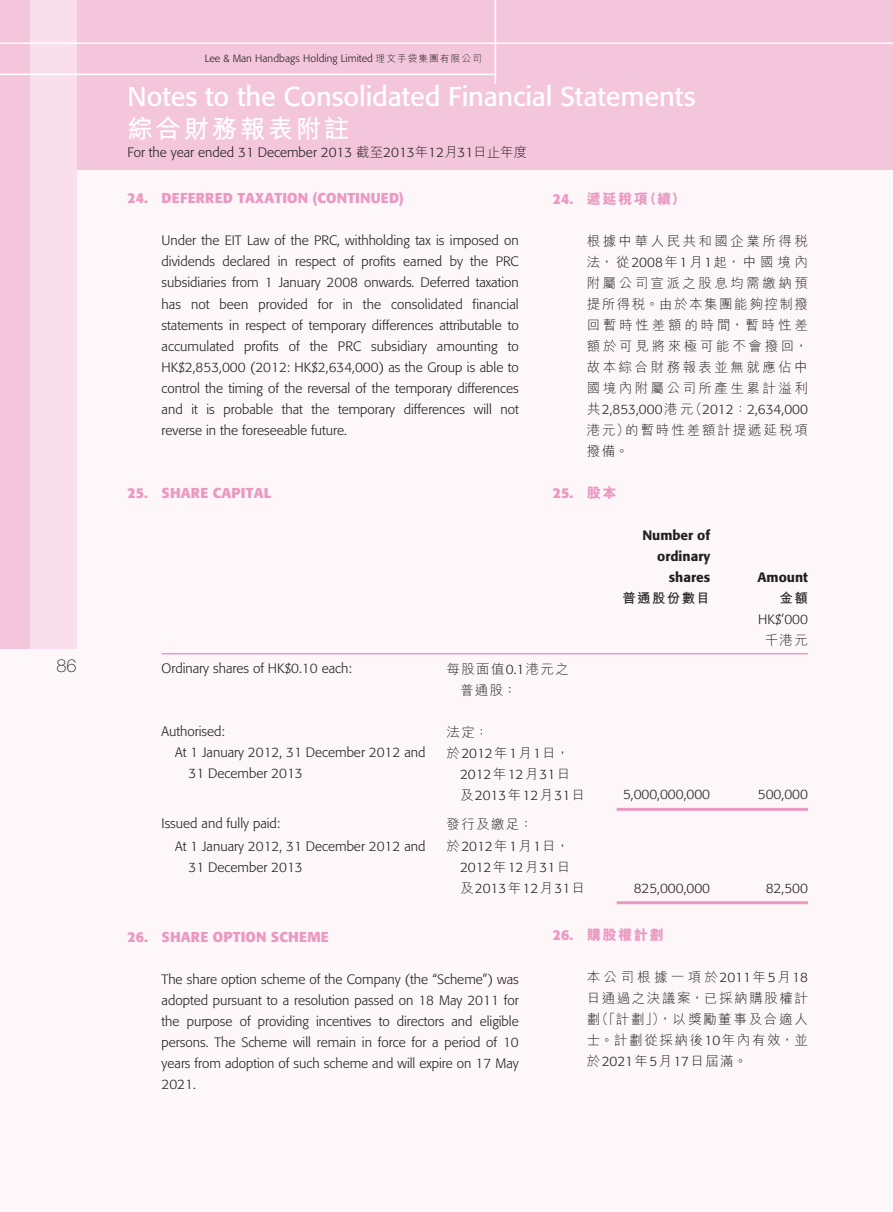
<style>
.page{position:relative;width:893px;height:1212px;background:#fdf7fa}
.page>*{position:absolute;margin:0;border:0;box-sizing:border-box;transform-origin:0 0}
.t1{font:27px "Formata";letter-spacing:-.005em;color:#fff}
.t2{font:700 25.5px "M Hei HK";letter-spacing:.1em;color:#fff}
.t3{font:100 18px "Helvetica Neue LT Std";color:#231f20}
.t4{font:700 14.25px "Formata";letter-spacing:.015em;color:#ec99c2}
.t5{font:800 14.25px "M Hei HK";letter-spacing:.1em;color:#ec99c2}
.t6{font:300 13.5px/21px "Formata";color:#231f20}
.t7{font:300 13.5px/21px "M Hei HK";letter-spacing:.14em;color:#231f20;text-align:justify}
.t8{font:500 13.5px/21px "Formata";color:#231f20;text-align:right}
.t9{font:300 13.5px/21px "M Hei HK";letter-spacing:.1em;color:#231f20}
.t10{font:700 13.5px "M Hei HK";letter-spacing:.1em;color:#231f20}
.t11{font:300 10.5px "Formata";letter-spacing:.01em;color:#231f20}
.s1{font-family:"M Hei HK";font-size:9.75px}
.s2{font-family:"M Hei HK"}
.s3{font-family:"Formata";font-weight:700}
.s4{font-family:"Formata"}
.s5{font-family:"M Hei HK";font-weight:800}
</style>
<div class="page">
<div style="left:0;top:0;width:893px;height:170px;background:#f4c6dc"></div>
<div style="left:0;top:0;width:32px;height:648px;background:#f4c6dc"></div>
<div style="left:30px;top:0;width:47px;height:648px;background:#f9dfeb"></div>
<hr style="left:0;top:42px;width:893px;height:2px;background:#fff">
<hr style="left:0;top:74px;width:495px;height:1px;background:#fff">
<hr style="left:495px;top:0;width:1px;height:84px;background:#fff">
<hr style="left:162px;top:653px;width:646px;height:1px;background:#ec99c2">
<hr style="left:617px;top:808px;width:191px;height:3px;background:#ec99c2">
<hr style="left:617px;top:901px;width:191px;height:3px;background:#ec99c2">
<h3 class="t3" style="left:57px;top:659px;width:21px">86</h3>
<p class="t11" style="left:205px;top:54px;width:279px">Lee &amp; Man Handbags Holding Limited <span class="s1">理文手袋集團有限公司</span></p>
<h1 class="t1" style="left:128px;top:85px;width:569px">Notes to the Consolidated Financial Statements</h1>
<h2 class="t2" style="left:128px;top:119px;width:223px">綜合財務報表附註</h2>
<p class="t6" style="left:128px;top:143px;width:401px">For the year ended 31 December 2013 <span class="s2">截至</span>2013<span class="s2">年</span>12<span class="s2">月</span>31<span class="s2">日止年度</span></p>
<p class="t4" style="left:128px;top:192px;width:278px">24. DEFERRED TAXATION (CONTINUED)</p>
<p class="t6" style="left:162px;top:231px;width:359px;text-align:justify">Under the EIT Law of the PRC, withholding tax is imposed on dividends declared in respect of profits earned by the PRC subsidiaries from 1 January 2008 onwards. Deferred taxation has not been provided for in the consolidated financial statements in respect of temporary differences attributable to accumulated profits of the PRC subsidiary amounting to HK$2,853,000 (2012: HK$2,634,000) as the Group is able to control the timing of the reversal of the temporary differences and it is probable that the temporary differences will not reverse in the foreseeable future.</p>
<p class="t4" style="left:128px;top:486px;width:145px">25. SHARE CAPITAL</p>
<p class="t5" style="left:553px;top:193px;width:134px"><span class="s3">24.</span> 遞延稅項（續）</p>
<p class="t7" style="left:587px;top:232px;width:223px">根據中華人民共和國企業所得稅法，從<span class="s4">2008</span>年<span class="s4">1</span>月<span class="s4">1</span>起，中國境內附屬公司宣派之股息均需繳納預提所得稅。由於本集團能夠控制撥回暫時性差額的時間，暫時性差額於可見將來極可能不會撥回，故本綜合財務報表並無就應佔中國境內附屬公司所產生累計溢利</p>
<p class="t6" style="left:587px;top:400px;width:223px"><span class="s2">共</span>2,853,000<span class="s2">港元（</span>2012<span class="s2">：</span>2,634,000</p>
<p class="t7" style="left:587px;top:421px;width:223px">港元）的暫時性差額計提遞延稅項撥備。</p>
<p class="t4" style="left:553px;top:487px;width:65px">25. <span class="s5">股本</span></p>
<p class="t8" style="left:642px;top:525px;width:69px">Number of ordinary shares</p>
<p class="t8" style="left:758px;top:567px;width:52px">Amount</p>
<p class="t10" style="left:622px;top:593px;width:89px">普通股份數目</p>
<p class="t10" style="left:780px;top:593px;width:30px">金額</p>
<p class="t6" style="left:758px;top:609px;width:51px">HK$’000</p>
<p class="t7" style="left:765px;top:631px;width:45px">千港元</p>
<p class="t6" style="left:162px;top:659px;width:192px">Ordinary shares of HK$0.10 each:</p>
<p class="t9" style="left:460px;top:660px;width:110px;text-indent:-14px">每股面值<span class="s4">0.1</span>港元之普通股：</p>
<p class="t6" style="left:162px;top:722px;width:65px">Authorised:</p>
<p class="t7" style="left:446px;top:723px;width:43px">法定：</p>
<p class="t6" style="left:189px;top:743px;width:238px;text-indent:-14px">At 1 January 2012, 31 December 2012 and<br>31 December 2013</p>
<p class="t6" style="left:460px;top:743px;width:127px;text-indent:-14px"><span class="s2">於</span>2012<span class="s2">年</span>1<span class="s2">月</span>1<span class="s2">日，<br></span>2012<span class="s2">年</span>12<span class="s2">月</span>31<span class="s2">日及</span>2013<span class="s2">年</span>12<span class="s2">月</span>31<span class="s2">日</span></p>
<p class="t6" style="left:162px;top:814px;width:120px">Issued and fully paid:</p>
<p class="t7" style="left:446px;top:815px;width:88px">發行及繳足：</p>
<p class="t6" style="left:189px;top:836px;width:238px;text-indent:-14px">At 1 January 2012, 31 December 2012 and<br>31 December 2013</p>
<p class="t6" style="left:460px;top:837px;width:127px;text-indent:-14px"><span class="s2">於</span>2012<span class="s2">年</span>1<span class="s2">月</span>1<span class="s2">日，<br></span>2012<span class="s2">年</span>12<span class="s2">月</span>31<span class="s2">日及</span>2013<span class="s2">年</span>12<span class="s2">月</span>31<span class="s2">日</span></p>
<p class="t6" style="left:623px;top:785px;width:89px">5,000,000,000</p>
<p class="t6" style="left:758px;top:785px;width:52px">500,000</p>
<p class="t6" style="left:634px;top:878px;width:78px">825,000,000</p>
<p class="t6" style="left:766px;top:878px;width:44px">82,500</p>
<p class="t4" style="left:128px;top:931px;width:203px">26. SHARE OPTION SCHEME</p>
<p class="t6" style="left:162px;top:970px;width:359px;text-align:justify">The share option scheme of the Company (the “Scheme”) was adopted pursuant to a resolution passed on 18 May 2011 for the purpose of providing incentives to directors and eligible persons. The Scheme will remain in force for a period of 10 years from adoption of such scheme and will expire on 17 May 2021.</p>
<p class="t5" style="left:553px;top:929px;width:112px"><span class="s3">26.</span> 購股權計劃</p>
<p class="t7" style="left:587px;top:968px;width:223px">本公司根據一項於<span class="s4">2011</span>年<span class="s4">5</span>月<span class="s4">18</span>日通過之決議案，已採納購股權計劃（「計劃」），以獎勵董事及合適人士。計劃從採納後<span class="s4">10</span>年內有效，並於<span class="s4">2021</span>年<span class="s4">5</span>月<span class="s4">17</span>日屆滿。</p>
</div>
